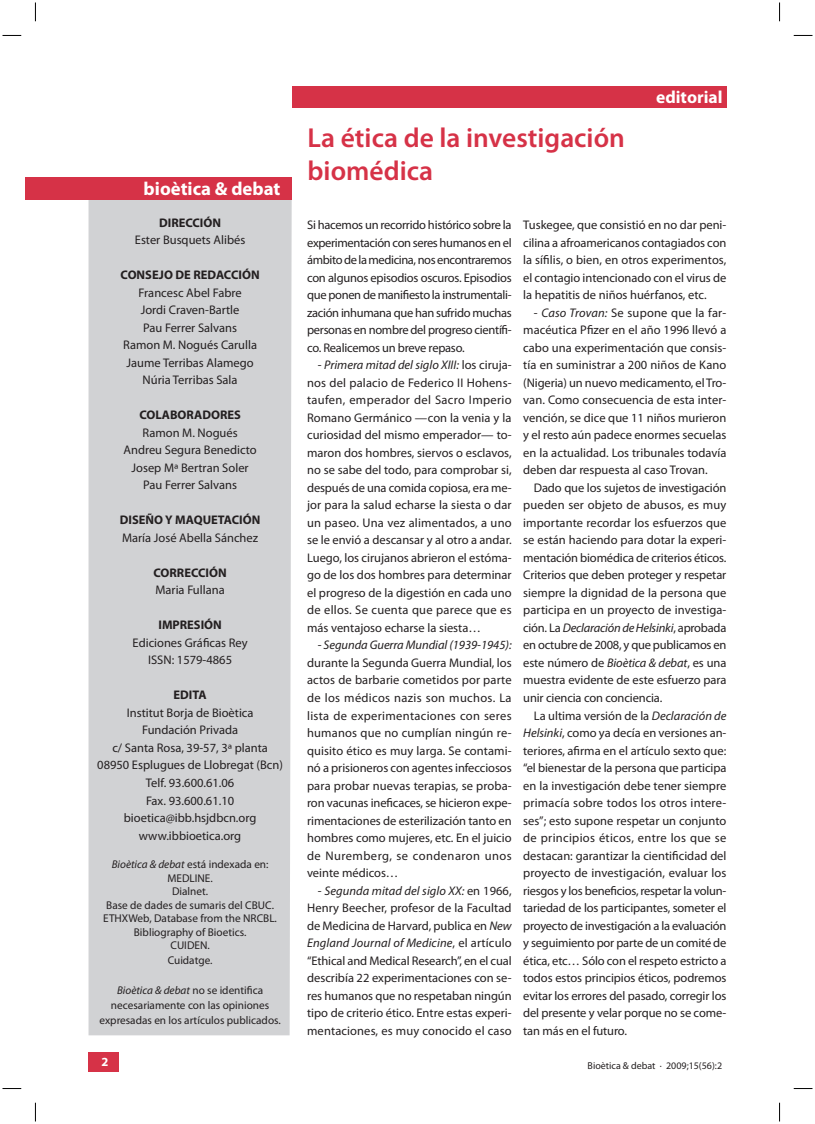
<style>
.page{position:relative;width:815px;height:1124px;background:#fff}
.page>*{position:absolute;margin:0;border:0;box-sizing:border-box;transform-origin:0 0}
.t1{font:600 27.5px/33px "Myriad Pro";color:#d63247}
.t2{font:700 18.75px "Myriad Pro";color:#fff}
.t3{font:700 17.5px "Myriad Pro";color:#fff}
.t4{font:12.5px/17.5px "Myriad Pro";color:#231f20;text-align:justify}
.t5{font:700 12.5px "Myriad Pro";color:#231f20}
.t6{font:700 12.5px "Myriad Pro";color:#fff}
.t7{font:11.25px/13.5px "Myriad Pro";color:#231f20;text-align:center}
.t8{font:10px "Myriad Pro";color:#231f20}
.s1{font-style:italic}
</style>
<div class="page">
<div style="left:292px;top:85px;width:434px;height:22px;background:#d63247"></div>
<div style="left:89px;top:1051px;width:30px;height:20px;background:#d63247"></div>
<div style="left:89px;top:199px;width:203px;height:836px;background:#d1d2d4"></div>
<div style="left:25px;top:177px;width:267px;height:22px;background:#d63247"></div>
<svg style="left:3px;top:35px;width:18px;height:1px"></svg>
<svg style="left:794px;top:35px;width:18px;height:1px"></svg>
<svg style="left:3px;top:1088px;width:18px;height:1px"></svg>
<svg style="left:794px;top:1088px;width:18px;height:1px"></svg>
<svg style="left:35px;top:3px;width:1px;height:18px"></svg>
<svg style="left:35px;top:1102px;width:1px;height:19px"></svg>
<svg style="left:779px;top:3px;width:1px;height:18px"></svg>
<svg style="left:779px;top:1102px;width:1px;height:19px"></svg>
<h2 class="t2" style="left:144px;top:181px;width:138px">bioètica &amp; debat</h2>
<p class="t5" style="left:159px;top:218px;width:63px">DIRECCIÓN</p>
<p class="t4" style="left:135px;top:232px;width:112px">Ester Busquets Alibés</p>
<p class="t5" style="left:121px;top:270px;width:141px">CONSEJO DE REDACCIÓN</p>
<p class="t4" style="left:123px;top:284px;width:135px;text-align:center">Francesc Abel Fabre<br>Jordi Craven-Bartle<br>Pau Ferrer Salvans<br>Ramon M. Nogués Carulla<br>Jaume Terribas Alamego<br>Núria Terribas Sala</p>
<p class="t5" style="left:139px;top:410px;width:103px">COLABORADORES</p>
<p class="t4" style="left:123px;top:424px;width:135px;text-align:center">Ramon M. Nogués<br>Andreu Segura Benedicto<br>Josep Mª Bertran Soler<br>Pau Ferrer Salvans</p>
<p class="t5" style="left:120px;top:515px;width:142px">DISEÑO Y MAQUETACIÓN</p>
<p class="t4" style="left:122px;top:529px;width:138px">María José Abella Sánchez</p>
<p class="t5" style="left:154px;top:568px;width:75px">CORRECCIÓN</p>
<p class="t4" style="left:155px;top:582px;width:71px">Maria Fullana</p>
<p class="t5" style="left:158px;top:620px;width:65px">IMPRESIÓN</p>
<p class="t4" style="left:133px;top:634px;width:117px;text-align:center">Ediciones Gráficas Rey<br>ISSN: 1579-4865</p>
<p class="t5" style="left:174px;top:690px;width:35px">EDITA</p>
<p class="t4" style="left:97px;top:704px;width:187px;text-align:center">Institut Borja de Bioètica<br>Fundación Privada<br>c/ Santa Rosa, 39-57, 3ª planta<br>08950 Esplugues de Llobregat (Bcn)<br>Telf. 93.600.61.06<br>Fax. 93.600.61.10 bioetica@ibb.hsjdbcn.org www.ibbioetica.org</p>
<p class="t7" style="left:103px;top:858px;width:175px"><span class="s1">Bioètica &amp; debat</span> está indexada en:<br>MEDLINE.<br>Dialnet.<br>Base de dades de sumaris del CBUC.<br>ETHXWeb, Database from the NRCBL.<br>Bibliography of Bioetics.<br>CUIDEN.</p>
<p class="t7" style="left:168px;top:954px;width:46px">Cuidatge.</p>
<p class="t7" style="left:99px;top:983px;width:183px;line-height:15px"><span class="s1">Bioètica &amp; debat</span> no se identifica necesariamente con las opiniones expresadas en los artículos publicados.</p>
<p class="t6" style="left:102px;top:1056px;width:8px">2</p>
<h1 class="t1" style="left:308px;top:123px;width:319px">La ética de la investigación biomédica</h1>
<h3 class="t3" style="left:656px;top:90px;width:68px">editorial</h3>
<p class="t4" style="left:307px;top:217px;width:206px">Si hacemos un recorrido histórico sobre la experimentación con seres humanos en el ámbito de la medicina, nos encontraremos con algunos episodios oscuros. Episodios que ponen de manifiesto la instrumentali&shy;zación inhumana que han sufrido muchas personas en nombre del progreso científi&shy;co. Realicemos un breve repaso.</p>
<p class="t4" style="left:307px;top:357px;width:206px;text-indent:11px">- <span class="s1">Primera mitad del siglo XIII:</span> los ciruja&shy;nos del palacio de Federico II Hohens&shy;taufen, emperador del Sacro Imperio Romano Germánico —con la venia y la curiosidad del mismo emperador— to&shy;maron dos hombres, siervos o esclavos, no se sabe del todo, para comprobar si, después de una comida copiosa, era me&shy;jor para la salud echarse la siesta o dar un paseo. Una vez alimentados, a uno se le envió a descansar y al otro a andar.<br>Luego, los cirujanos abrieron el estóma&shy;go de los dos hombres para determinar el progreso de la digestión en cada uno de ellos. Se cuenta que parece que es más ventajoso echarse la siesta…</p>
<p class="t4" style="left:307px;top:637px;width:206px;text-indent:11px">- <span class="s1">Segunda Guerra Mundial (1939-1945): </span>durante la Segunda Guerra Mundial, los actos de barbarie cometidos por parte de los médicos nazis son muchos. La lista de experimentaciones con seres humanos que no cumplían ningún re&shy;quisito ético es muy larga. Se contami&shy;nó a prisioneros con agentes infecciosos para probar nuevas terapias, se proba&shy;ron vacunas ineficaces, se hicieron expe&shy;rimentaciones de esterilización tanto en hombres como mujeres, etc. En el juicio de Nuremberg, se condenaron unos veinte médicos…</p>
<p class="t4" style="left:307px;top:882px;width:206px;text-indent:11px">- <span class="s1">Segunda mitad del siglo XX:</span> en 1966, Henry Beecher, profesor de la Facultad de Medicina de Harvard, publica en <span class="s1">New England Journal of Medicine</span>, el artículo “Ethical and Medical Research”, en el cual describía 22 experimentaciones con se&shy;res humanos que no respetaban ningún tipo de criterio ético. Entre estas experi&shy;mentaciones, es muy conocido el caso</p>
<p class="t4" style="left:523px;top:217px;width:205px">Tuskegee, que consistió en no dar peni&shy;cilina a afroamericanos contagiados con la sífilis, o bien, en otros experimentos, el contagio intencionado con el virus de la hepatitis de niños huérfanos, etc.</p>
<p class="t4" style="left:523px;top:305px;width:205px;text-indent:11px">- <span class="s1">Caso Trovan:</span> Se supone que la far&shy;macéutica Pfizer en el año 1996 llevó a cabo una experimentación que consis&shy;tía en suministrar a 200 niños de Kano (Nigeria) un nuevo medicamento, el Tro&shy;van. Como consecuencia de esta inter&shy;vención, se dice que 11 niños murieron y el resto aún padece enormes secuelas en la actualidad. Los tribunales todavía deben dar respuesta al caso Trovan.</p>
<p class="t4" style="left:523px;top:480px;width:205px;text-indent:11px">Dado que los sujetos de investigación pueden ser objeto de abusos, es muy importante recordar los esfuerzos que se están haciendo para dotar la experi&shy;mentación biomédica de criterios éticos.<br>Criterios que deben proteger y respetar siempre la dignidad de la persona que participa en un proyecto de investiga&shy;ción. La <span class="s1">Declaración de Helsinki</span>, aprobada en octubre de 2008, y que publicamos en este número de <span class="s1">Bioètica &amp; debat</span>, es una muestra evidente de este esfuerzo para unir ciencia con conciencia.</p>
<p class="t4" style="left:523px;top:707px;width:205px;text-indent:11px">La ultima versión de la <span class="s1">Declaración de Helsinki</span>, como ya decía en versiones an&shy;teriores, afirma en el artículo sexto que: “el bienestar de la persona que participa en la investigación debe tener siempre primacía sobre todos los otros intere&shy;ses”; esto supone respetar un conjunto de principios éticos, entre los que se destacan: garantizar la cientificidad del proyecto de investigación, evaluar los riesgos y los beneficios, respetar la volun&shy;tariedad de los participantes, someter el proyecto de investigación a la evaluación y seguimiento por parte de un comité de ética, etc… Sólo con el respeto estricto a todos estos principios éticos, podremos evitar los errores del pasado, corregir los del presente y velar porque no se come&shy;tan más en el futuro.</p>
<p class="t8" style="left:588px;top:1061px;width:136px">Bioètica &amp; debat · 2009;15(56):2</p>
</div>
